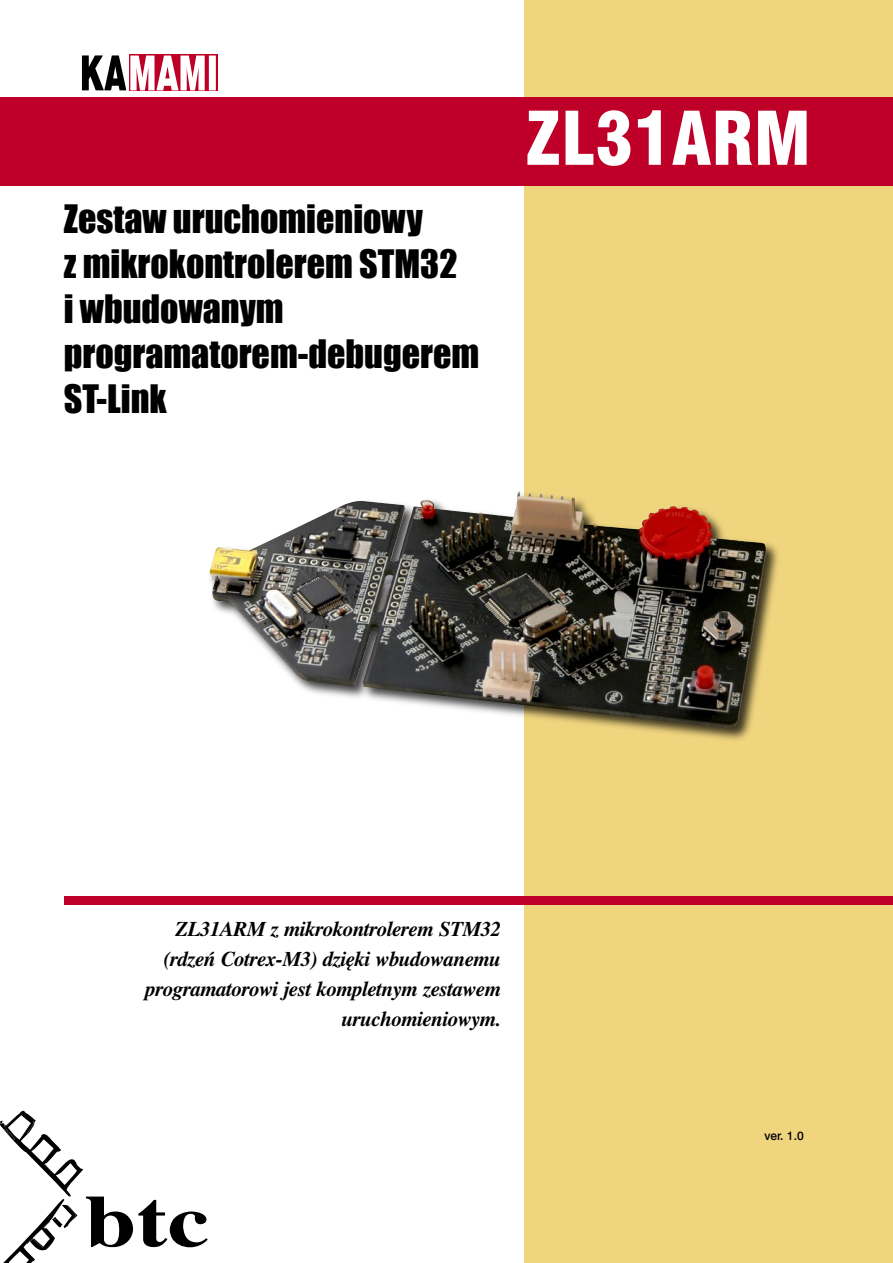
<style>
.page{position:relative;width:893px;height:1263px;background:#fff}
.page>*{position:absolute;margin:0;border:0;box-sizing:border-box;transform-origin:0 0}
.t1{font:72px "Swis 721 Blk Cn EU Normal";color:#fff}
.t2{font:36px/45px "Impact";color:#000}
.t3{font:italic 700 21px/30px "Toronto";letter-spacing:-.025em;color:#000;text-align:right}
.t4{font:12px "Swis 721 Md EU";color:#000}
</style>
<div class="page">
<svg style="left:0;top:1111px;width:208px;height:152px"></svg>
<div style="left:524px;top:0;width:369px;height:1263px;background:#f0d57f"></div>
<div style="left:0;top:98px;width:893px;height:88px;background:#be0028"></div>
<div style="left:64px;top:897px;width:829px;height:8px;background:#be0028"></div>
<svg style="left:129px;top:55px;width:88px;height:36px"></svg>
<svg style="left:82px;top:55px;width:134px;height:35px"></svg>
<div style="left:207px;top:490px;width:575px;height:254px;background:#000;opacity:.75"></div>
<img style="left:210px;top:491px;width:556px;height:237px">
<h2 class="t2" style="left:64px;top:196px;width:417px">Zestaw uruchomieniowy<br>z mikrokontrolerem STM32<br>i wbudowanym programatorem-debugerem<br>ST-Link</h2>
<h1 class="t1" style="left:525px;top:94px;width:287px">ZL31ARM</h1>
<p class="t3" style="left:146px;top:914px;width:357px">ZL31ARM z mikrokontrolerem STM32 (rdzeń Cotrex-M3) dzięki wbudowanemu programatorowi jest kompletnym zestawem uruchomieniowym.</p>
<p class="t4" style="left:764px;top:1128px;width:41px">ver. 1.0</p>
</div>
